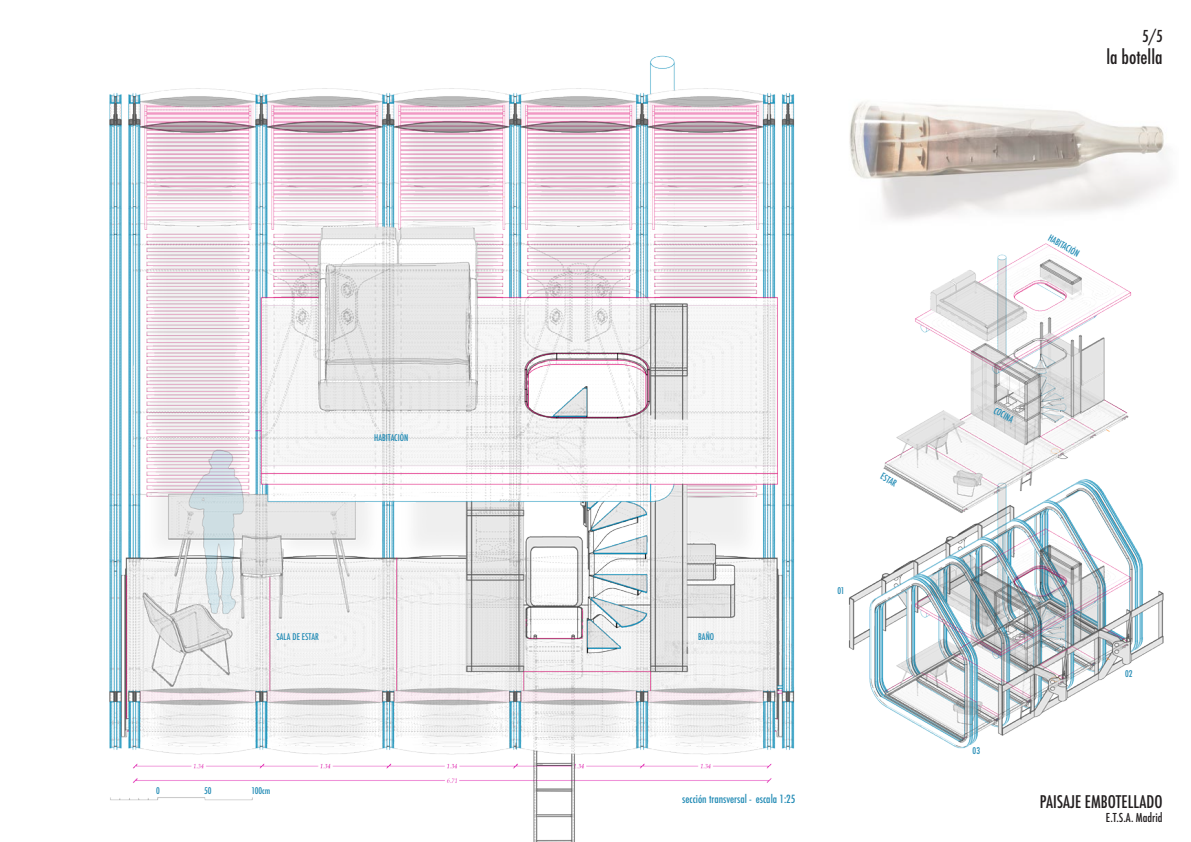
<style>
.page{position:relative;width:1191px;height:842px;background:#fff}
.page>*{position:absolute;margin:0;border:0;box-sizing:border-box;transform-origin:0 0}
.t1{font:500 condensed 19px "Futura";color:#231f20}
.t2{font:500 condensed 17px "Futura";color:#231f20}
.t3{font:500 condensed 16px "Futura";color:#231f20}
.t4{font:500 condensed 12px "Futura";color:#231f20}
.t5{font:500 condensed 11px "Futura";color:#228bb5}
.t6{font:500 condensed 9px "Futura";color:#228bb5}
</style>
<div class="page">
<img style="left:848px;top:243px;width:316px;height:506px">
<img style="left:109px;top:55px;width:686px;height:787px">
<img style="left:849px;top:102px;width:320px;height:118px">
<p class="t6" style="left:374px;top:431px;width:35px">HABITACIÓN</p>
<p class="t6" style="left:276px;top:631px;width:44px">SALA DE ESTAR</p>
<p class="t6" style="left:156px;top:785px;width:5px">0</p>
<p class="t6" style="left:204px;top:785px;width:9px">50</p>
<p class="t6" style="left:251px;top:785px;width:20px">100cm</p>
<p class="t6" style="left:698px;top:631px;width:17px">BAÑO</p>
<p class="t6" style="left:884px;top:470px;width:19px;rotate:29deg">ESTAR</p>
<p class="t6" style="left:837px;top:584px;width:9px">01</p>
<p class="t5" style="left:682px;top:792px;width:115px">sección transversal - escala 1:25</p>
<h3 class="t3" style="left:1142px;top:25px;width:22px">5/5</h3>
<p class="t1" style="left:1106px;top:45px;width:58px">la botella</p>
<p class="t6" style="left:1051px;top:232px;width:35px;rotate:29deg">HABITACIÓN</p>
<p class="t6" style="left:997px;top:405px;width:23px;rotate:29deg">COCINA</p>
<p class="t6" style="left:972px;top:745px;width:9px">03</p>
<p class="t6" style="left:1125px;top:667px;width:9px">02</p>
<h2 class="t2" style="left:1039px;top:791px;width:124px">PAISAJE EMBOTELLADO</h2>
<h3 class="t4" style="left:1106px;top:810px;width:58px">E.T.S.A. Madrid</h3>
</div>
